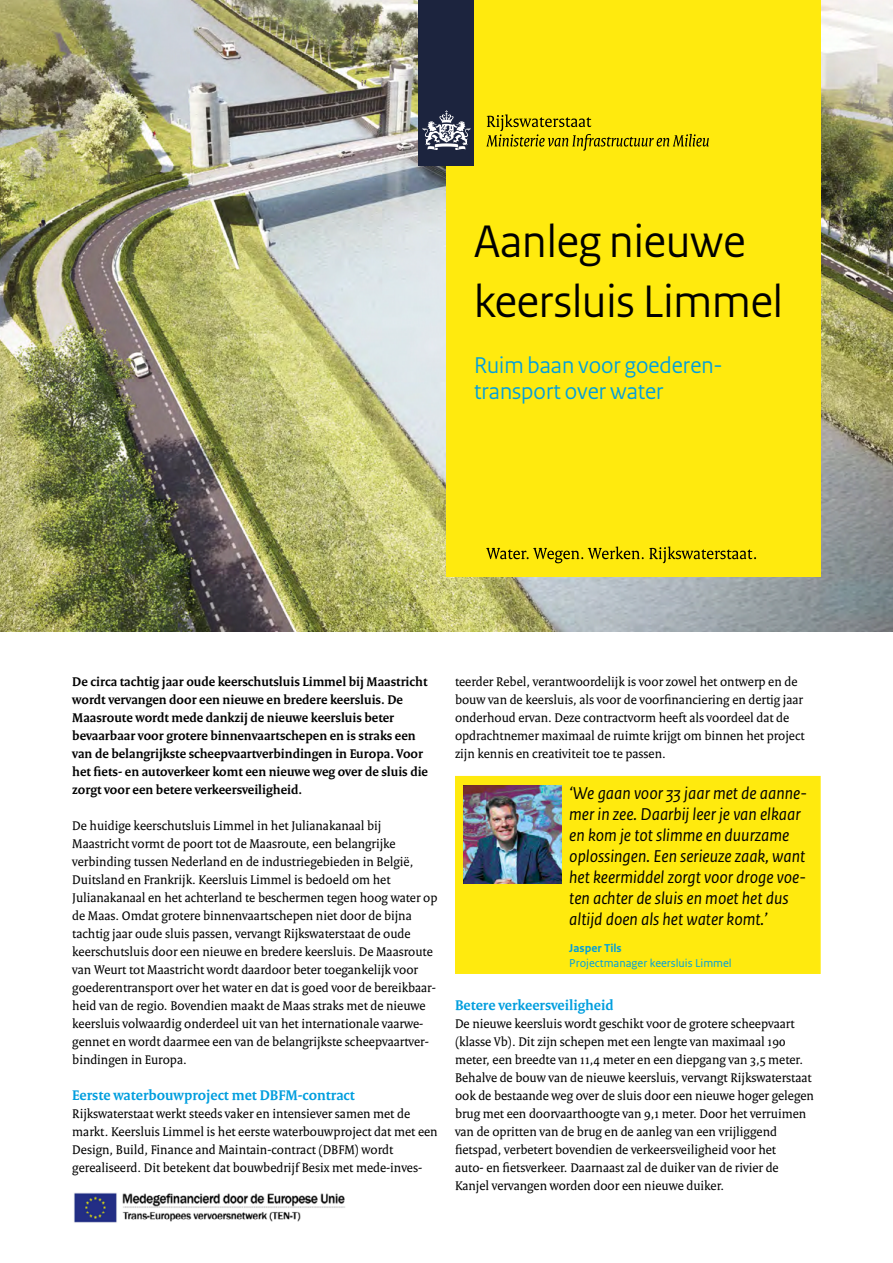
<style>
.page{position:relative;width:893px;height:1263px;background:#fff}
.page>*{position:absolute;margin:0;border:0;box-sizing:border-box;transform-origin:0 0}
.t1{font:48px/59.4px "Rijksoverheid Sans Heading";color:#000}
.t2{font:24px/26.4px "Rijksoverheid Sans Heading";color:#009ede}
.t3{font:italic 18px/21px "Rijksoverheid Sans Text";color:#000}
.t4{font:700 15px "Rijksoverheid Serif";color:#009ede}
.t5{font:13.5px/18px "Rijksoverheid Serif";color:#000}
.t6{font:700 13.5px/18px "Rijksoverheid Serif";color:#000}
.t7{font:12px "Rijksoverheid Sans Text";color:#009ede}
.t8{font:700 12px "Rijksoverheid Sans Text";color:#009ede}
</style>
<div class="page">
<img style="left:0;top:0;width:893px;height:631px">
<div style="left:446px;top:0;width:375px;height:576px;background:#ffea0e"></div>
<img style="left:74px;top:1192px;width:271px;height:31px">
<div style="left:455px;top:776px;width:366px;height:198px;background:#ffea0e"></div>
<img style="left:463px;top:786px;width:99px;height:98px">
<div style="left:419px;top:0;width:55px;height:166px;background:#1c243e"></div>
<svg style="left:423px;top:110px;width:47px;height:40px"></svg>
<svg style="left:486px;top:114px;width:223px;height:37px"></svg>
<svg style="left:486px;top:547px;width:270px;height:16px"></svg>
<h1 class="t1" style="left:474px;top:212px;width:310px">Aanleg nieuwe keersluis Limmel</h1>
<h2 class="t2" style="left:474px;top:352px;width:250px">Ruim baan voor goederen&shy;transport over water</h2>
<p class="t6" style="left:72px;top:672px;width:357px">De circa tachtig jaar oude keerschutsluis Limmel bij Maastricht wordt vervangen door een nieuwe en bredere keersluis. De Maasroute wordt mede dankzij de nieuwe keersluis beter bevaarbaar voor grotere binnenvaartschepen en is straks een van de belangrijkste scheepvaartverbindingen in Europa. Voor het fiets- en autoverkeer komt een nieuwe weg over de sluis die zorgt voor een betere verkeersveiligheid.</p>
<p class="t5" style="left:72px;top:816px;width:367px">De huidige keerschutsluis Limmel in het Julianakanaal bij Maastricht vormt de poort tot de Maasroute, een belangrijke verbinding tussen Nederland en de industriegebieden in België, Duitsland en Frankrijk. Keersluis Limmel is bedoeld om het Julianakanaal en het achterland te beschermen tegen hoog water op de Maas. Omdat grotere binnenvaartschepen niet door de bijna tachtig jaar oude sluis passen, vervangt Rijkswaterstaat de oude keerschutsluis door een nieuwe en bredere keersluis. De Maasroute van Weurt tot Maastricht wordt daardoor beter toegankelijk voor goederentransport over het water en dat is goed voor de bereikbaar&shy;heid van de regio. Bovendien maakt de Maas straks met de nieuwe keersluis volwaardig onderdeel uit van het internationale vaarwe&shy;gennet en wordt daarmee een van de belangrijkste scheepvaartver&shy;bindingen in Europa.</p>
<p class="t4" style="left:72px;top:1086px;width:284px">Eerste waterbouwproject met DBFM-contract</p>
<p class="t5" style="left:72px;top:1104px;width:367px">Rijkswaterstaat werkt steeds vaker en intensiever samen met de markt. Keersluis Limmel is het eerste waterbouwproject dat met een Design, Build, Finance and Maintain-contract (DBFM) wordt gerealiseerd. Dit betekent dat bouwbedrijf Besix met mede-inves-</p>
<p class="t5" style="left:455px;top:672px;width:351px">teerder Rebel, verantwoordelijk is voor zowel het ontwerp en de bouw van de keersluis, als voor de voorfinanciering en dertig jaar onderhoud ervan. Deze contractvorm heeft als voordeel dat de opdrachtnemer maximaal de ruimte krijgt om binnen het project zijn kennis en creativiteit toe te passen.</p>
<p class="t3" style="left:569px;top:783px;width:239px">‘We gaan voor 33 jaar met de aanne&shy;mer in zee. Daarbij leer je van elkaar en kom je tot slimme en duurzame oplossingen. Een serieuze zaak, want het keermiddel zorgt voor droge voe&shy;ten achter de sluis en moet het dus altijd doen als het water komt.’</p>
<p class="t8" style="left:569px;top:942px;width:54px">Jasper Tils</p>
<p class="t7" style="left:569px;top:956px;width:164px">Projectmanager keersluis Limmel</p>
<p class="t4" style="left:455px;top:996px;width:160px">Betere verkeersveiligheid</p>
<p class="t5" style="left:455px;top:1014px;width:360px">De nieuwe keersluis wordt geschikt voor de grotere scheepvaart (klasse Vb). Dit zijn schepen met een lengte van maximaal 190 meter, een breedte van 11,4 meter en een diepgang van 3,5 meter.<br>Behalve de bouw van de nieuwe keersluis, vervangt Rijkswaterstaat ook de bestaande weg over de sluis door een nieuwe hoger gelegen brug met een doorvaarthoogte van 9,1 meter. Door het verruimen van de opritten van de brug en de aanleg van een vrijliggend fietspad, verbetert bovendien de verkeersveiligheid voor het<br>auto- en fietsverkeer. Daarnaast zal de duiker van de rivier de Kanjel vervangen worden door een nieuwe duiker.</p>
</div>
